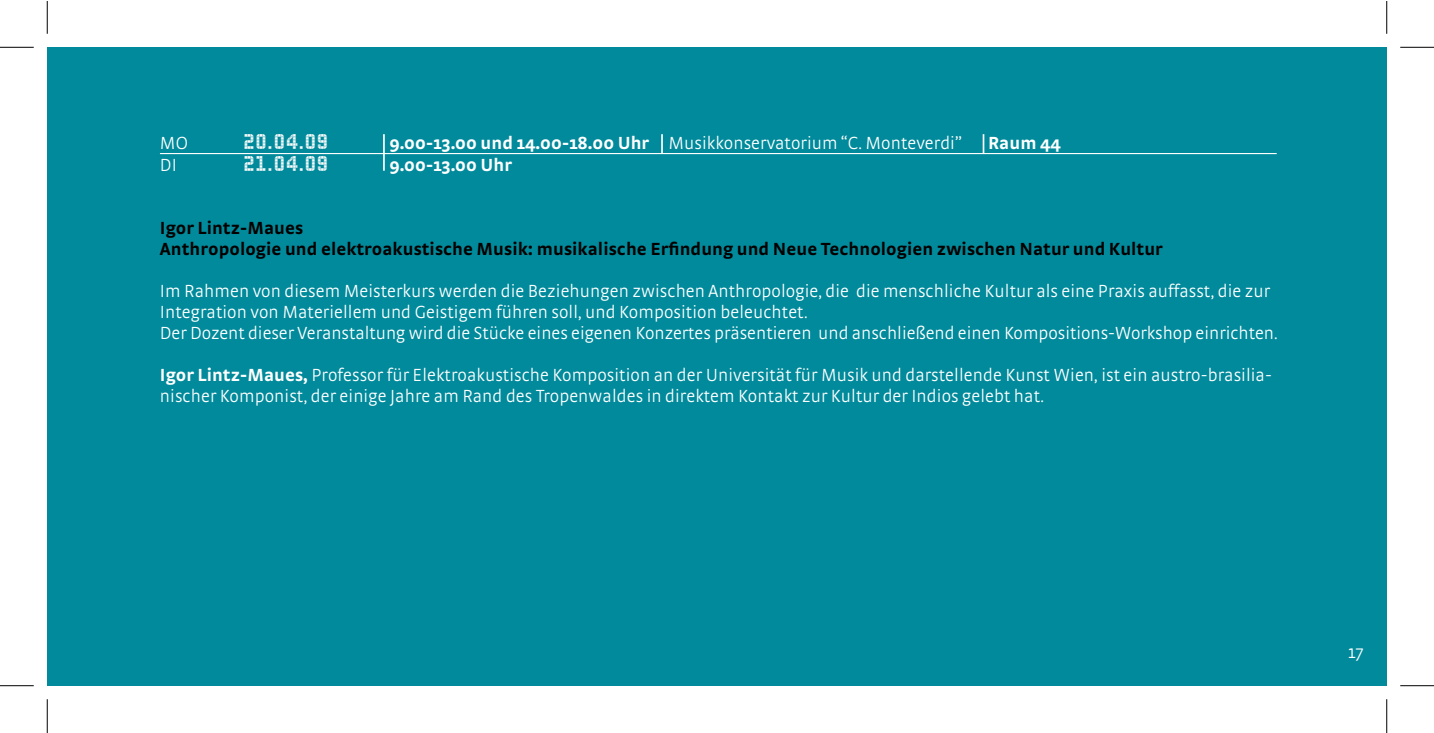
<style>
.page{position:relative;width:1434px;height:733px;background:#fff}
.page>*{position:absolute;margin:0;border:0;box-sizing:border-box;transform-origin:0 0}
.t1{font:22.5px "Flat Pack";letter-spacing:.005em;color:#fff}
.t2{font:300 18.45px/21.2px "Strada";letter-spacing:.005em;color:#fff}
.t3{font:700 18.45px/21.2px "Strada";letter-spacing:.005em;color:#000}
.t4{font:700 18.45px "Strada";letter-spacing:.005em;color:#fff}
.s1{font-weight:700}
</style>
<div class="page">
<div style="left:47px;top:47px;width:1340px;height:638px;background:#008a9b"></div>
<hr style="left:160px;top:153px;width:1117px;height:1px;background:#fff">
<svg style="left:661px;top:134px;width:2px;height:19px"></svg>
<svg style="left:983px;top:134px;width:1px;height:19px"></svg>
<hr style="left:383px;top:134px;width:2px;height:37px;background:#fff">
<hr style="left:0;top:47px;width:34px;height:1px;background:#000">
<hr style="left:1400px;top:47px;width:33px;height:1px;background:#000">
<hr style="left:0;top:685px;width:34px;height:1px;background:#000">
<hr style="left:1400px;top:685px;width:33px;height:1px;background:#000">
<hr style="left:47px;top:1px;width:1px;height:33px;background:#000">
<hr style="left:47px;top:699px;width:1px;height:33px;background:#000">
<hr style="left:1386px;top:1px;width:1px;height:33px;background:#000">
<hr style="left:1386px;top:699px;width:1px;height:33px;background:#000">
<p class="t2" style="left:160px;top:132px;width:30px">MO</p>
<p class="t1" style="left:243px;top:131px;width:87px">20.04.09</p>
<p class="t2" style="left:389px;top:132px;width:574px"><span class="s1">9.00-13.00 und 14.00-18.00 Uhr</span> Musikkonservatorium “C. Monteverdi”</p>
<p class="t4" style="left:988px;top:132px;width:75px">Raum 44</p>
<p class="t2" style="left:160px;top:153px;width:18px">DI</p>
<p class="t1" style="left:243px;top:152px;width:87px">21.04.09</p>
<p class="t4" style="left:389px;top:153px;width:124px">9.00-13.00 Uhr</p>
<p class="t3" style="left:160px;top:216px;width:1004px">Igor Lintz-Maues<br>Anthropologie und elektroakustische Musik: musikalische Erfindung und Neue Technologien zwischen Natur und Kultur</p>
<p class="t2" style="left:160px;top:280px;width:1119px">Im Rahmen von diesem Meisterkurs werden die Beziehungen zwischen Anthropologie, die die menschliche Kultur als eine Praxis auffasst, die zur<br>Integration von Materiellem und Geistigem führen soll, und Komposition beleuchtet.<br>Der Dozent dieser Veranstaltung wird die Stücke eines eigenen Konzertes präsentieren und anschließend einen Kompositions-Workshop einrichten.</p>
<p class="t2" style="left:160px;top:364px;width:1113px"><span class="s1">Igor Lintz-Maues,</span> Professor für Elektroakustische Komposition an der Universität für Musik und darstellende Kunst Wien, ist ein austro-brasilia&shy;nischer Komponist, der einige Jahre am Rand des Tropenwaldes in direktem Kontakt zur Kultur der Indios gelebt hat.</p>
<p class="t2" style="left:1348px;top:640px;width:17px">17</p>
</div>
